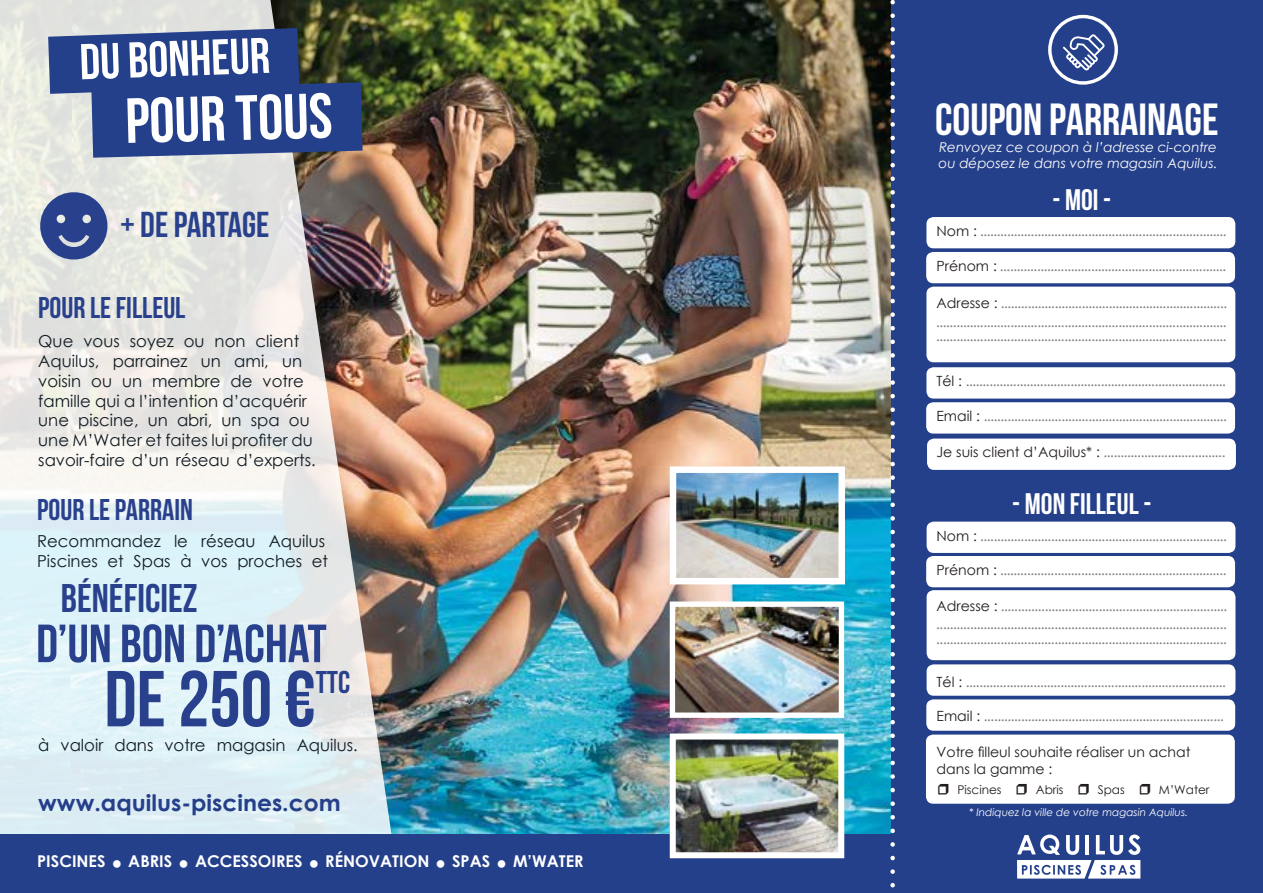
<style>
.page{position:relative;width:1263px;height:893px;background:#fff}
.page>*{position:absolute;margin:0;border:0;box-sizing:border-box;transform-origin:0 0}
.t1{font:108px "Century Gothic";color:#29408c}
.t2{font:79.2px "Bebas Neue";color:#29408c}
.t3{font:63.75px "Bebas Neue";color:#fff}
.t4{font:53.7px "Bebas Neue";color:#29408c}
.t5{font:50.25px "Bebas Neue";color:#fff}
.t6{font:700 48.75px "Century Gothic";color:#fff}
.t7{font:45px "Bebas Neue";color:#fff}
.t8{font:40.05px "Bebas Neue";color:#29408c}
.t9{font:36px "Bebas Neue";color:#29408c}
.t10{font:31.5px "Bebas Neue";color:#29408c}
.t11{font:30px "Bebas Neue";color:#29408c}
.t12{font:29.7px "Bebas Neue";color:#fff}
.t13{font:700 22.65px "Century Gothic";color:#253f8a}
.t14{font:16.5px/19.8px "Century Gothic";color:#111c24}
.t15{font:700 16.2px "Century Gothic";color:#fff}
.t16{font:14.1px/16.8px "Century Gothic";color:#221d1e}
.t17{font:italic 13.5px/16.2px "Century Gothic";color:#fff}
.t18{font:700 12px/18.5px "Century Gothic";color:#7e7e7d}
.t19{font:12px "Century Gothic";color:#221d1e}
.t20{font:italic 10.5px "Century Gothic";color:#fff}
.s1{font-weight:400;font-size:14.1px;color:#221d1e}
.s2{font-family:"Minion Pro";font-size:30px}
</style>
<div class="page">
<img style="left:404px;top:0;width:486px;height:835px">
<svg style="left:0;top:0;width:404px;height:835px;background:#d2d5d2"></svg>
<div style="left:0;top:835px;width:906px;height:58px;background:#25408b"></div>
<svg style="left:48px;top:28px;width:315px;height:130px;background:#3e548b"></svg>
<img style="left:677px;top:473px;width:161px;height:104px">
<div style="left:670px;top:466px;width:175px;height:118px;border:6px solid #fff"></div>
<img style="left:677px;top:740px;width:160px;height:111px">
<div style="left:670px;top:733px;width:174px;height:125px;border:6px solid #fff"></div>
<img style="left:676px;top:607px;width:162px;height:105px">
<div style="left:670px;top:601px;width:174px;height:117px;border:5px solid #fff"></div>
<div style="left:892px;top:0;width:371px;height:893px;background:#25408b"></div>
<div style="left:926px;top:735px;width:309px;height:69px;background:#fff;border-radius:7px"></div>
<div style="left:926px;top:556px;width:309px;height:31px;background:#fff;border-radius:7px"></div>
<div style="left:927px;top:522px;width:308px;height:31px;background:#fff;border-radius:7px"></div>
<div style="left:927px;top:664px;width:308px;height:32px;background:#fff;border-radius:7px"></div>
<div style="left:926px;top:699px;width:309px;height:32px;background:#fff;border-radius:7px"></div>
<div style="left:927px;top:590px;width:308px;height:70px;background:#fff;border-radius:7px"></div>
<div style="left:926px;top:217px;width:309px;height:31px;background:#fff;border-radius:7px"></div>
<div style="left:926px;top:252px;width:309px;height:31px;background:#fff;border-radius:7px"></div>
<div style="left:926px;top:287px;width:309px;height:75px;background:#fff;border-radius:7px"></div>
<div style="left:926px;top:402px;width:309px;height:32px;background:#fff;border-radius:7px"></div>
<div style="left:926px;top:367px;width:309px;height:32px;background:#fff;border-radius:7px"></div>
<div style="left:927px;top:439px;width:309px;height:31px;background:#fff;border-radius:7px"></div>
<div style="left:1048px;top:15px;width:70px;height:70px;border:3px solid #fff;border-radius:50%"></div>
<svg style="left:1063px;top:34px;width:42px;height:36px"></svg>
<svg style="left:890px;top:0;width:5px;height:888px"></svg>
<svg style="left:1017px;top:834px;width:123px;height:44px"></svg>
<h3 class="t5" style="left:79px;top:34px;width:192px;rotate:-2deg">DU BONHEUR</h3>
<h3 class="t3" style="left:124px;top:87px;width:209px;rotate:-2deg">POUR TOUS</h3>
<h1 class="t1" style="left:17px;top:139px;width:115px">☻</h1>
<h3 class="t9" style="left:120px;top:205px;width:150px">+ DE PARTAGE</h3>
<h3 class="t11" style="left:38px;top:291px;width:149px">POUR LE FILLEUL</h3>
<h3 class="t14" style="left:38px;top:331px;width:279px">Que vous soyez ou non client<br>Aquilus, parrainez un ami, un voisin ou un membre de votre famille qui a l’intention d’acquérir une piscine, un abri, un spa ou une M’Water et faites lui profiter du savoir-faire d’un réseau d’experts.</h3>
<h3 class="t11" style="left:37px;top:493px;width:157px">POUR LE PARRAIN</h3>
<h3 class="t14" style="left:37px;top:531px;width:293px">Recommandez le réseau Aquilus<br>Piscines et Spas à vos proches et</h3>
<h3 class="t8" style="left:61px;top:576px;width:138px">BÉNÉFICIEZ</h3>
<h3 class="t4" style="left:36px;top:614px;width:292px">D’UN BON D’ACHAT</h3>
<h2 class="t2" style="left:104px;top:655px;width:213px">DE 250 €</h2>
<h3 class="t10" style="left:316px;top:665px;width:36px">TTC</h3>
<h3 class="t14" style="left:38px;top:735px;width:321px">à valoir dans votre magasin Aquilus.</h3>
<h3 class="t13" style="left:38px;top:786px;width:304px">www.aquilus-piscines.com</h3>
<h3 class="t15" style="left:37px;top:849px;width:70px">PISCINES</h3>
<h3 class="t6" style="left:110px;top:812px;width:15px">.</h3>
<h3 class="t15" style="left:128px;top:849px;width:45px">ABRIS</h3>
<h3 class="t6" style="left:177px;top:812px;width:15px">.</h3>
<h3 class="t15" style="left:195px;top:849px;width:109px">ACCESSOIRES</h3>
<h3 class="t6" style="left:307px;top:812px;width:15px">.</h3>
<h3 class="t15" style="left:325px;top:849px;width:106px">RÉNOVATION</h3>
<h3 class="t6" style="left:434px;top:812px;width:15px">.</h3>
<h3 class="t15" style="left:452px;top:849px;width:40px">SPAS</h3>
<h3 class="t6" style="left:495px;top:812px;width:15px">.</h3>
<h3 class="t15" style="left:513px;top:849px;width:72px">M’WATER</h3>
<h3 class="t7" style="left:935px;top:94px;width:285px">COUPON PARRAINAGE</h3>
<p class="t17" style="left:938px;top:138px;width:280px">Renvoyez ce coupon à l’adresse ci-contre ou déposez le dans votre magasin Aquilus.</p>
<h3 class="t12" style="left:1052px;top:184px;width:60px">- MOI -</h3>
<p class="t18" style="left:936px;top:222px;width:292px"><span class="s1">Nom :</span> .........................................................................</p>
<p class="t18" style="left:936px;top:257px;width:291px"><span class="s1">Prénom :</span> ...................................................................</p>
<p class="t18" style="left:936px;top:294px;width:292px"><span class="s1">Adresse :</span> ................................................................... ......................................................................................</p>
<p class="t18" style="left:936px;top:327px;width:292px">......................................................................................</p>
<p class="t18" style="left:936px;top:372px;width:291px"><span class="s1">Tél :</span> .............................................................................</p>
<p class="t18" style="left:936px;top:407px;width:292px"><span class="s1">Email :</span> ........................................................................</p>
<p class="t18" style="left:936px;top:443px;width:290px"><span class="s1">Je suis client d’Aquilus* :</span> ....................................</p>
<h3 class="t12" style="left:1012px;top:488px;width:141px">- MON FILLEUL -</h3>
<p class="t18" style="left:936px;top:527px;width:292px"><span class="s1">Nom :</span> .........................................................................</p>
<p class="t18" style="left:936px;top:561px;width:291px"><span class="s1">Prénom :</span> ...................................................................</p>
<p class="t18" style="left:936px;top:596px;width:292px"><span class="s1">Adresse :</span> ................................................................... ......................................................................................</p>
<p class="t18" style="left:936px;top:629px;width:292px">......................................................................................</p>
<p class="t18" style="left:936px;top:673px;width:291px"><span class="s1">Tél :</span> .............................................................................</p>
<p class="t18" style="left:936px;top:706px;width:289px"><span class="s1">Email :</span> .......................................................................</p>
<p class="t16" style="left:936px;top:744px;width:255px">Votre filleul souhaite réaliser un achat dans la gamme :</p>
<p class="t19" style="left:936px;top:781px;width:67px"><span class="s2">•</span> Piscines</p>
<p class="t19" style="left:1015px;top:781px;width:50px"><span class="s2">•</span> Abris</p>
<p class="t19" style="left:1077px;top:781px;width:49px"><span class="s2">•</span> Spas</p>
<p class="t19" style="left:1138px;top:781px;width:73px"><span class="s2">•</span> M’Water</p>
<p class="t20" style="left:969px;top:805px;width:220px">* Indiquez la ville de votre magasin Aquilus.</p>
</div>
